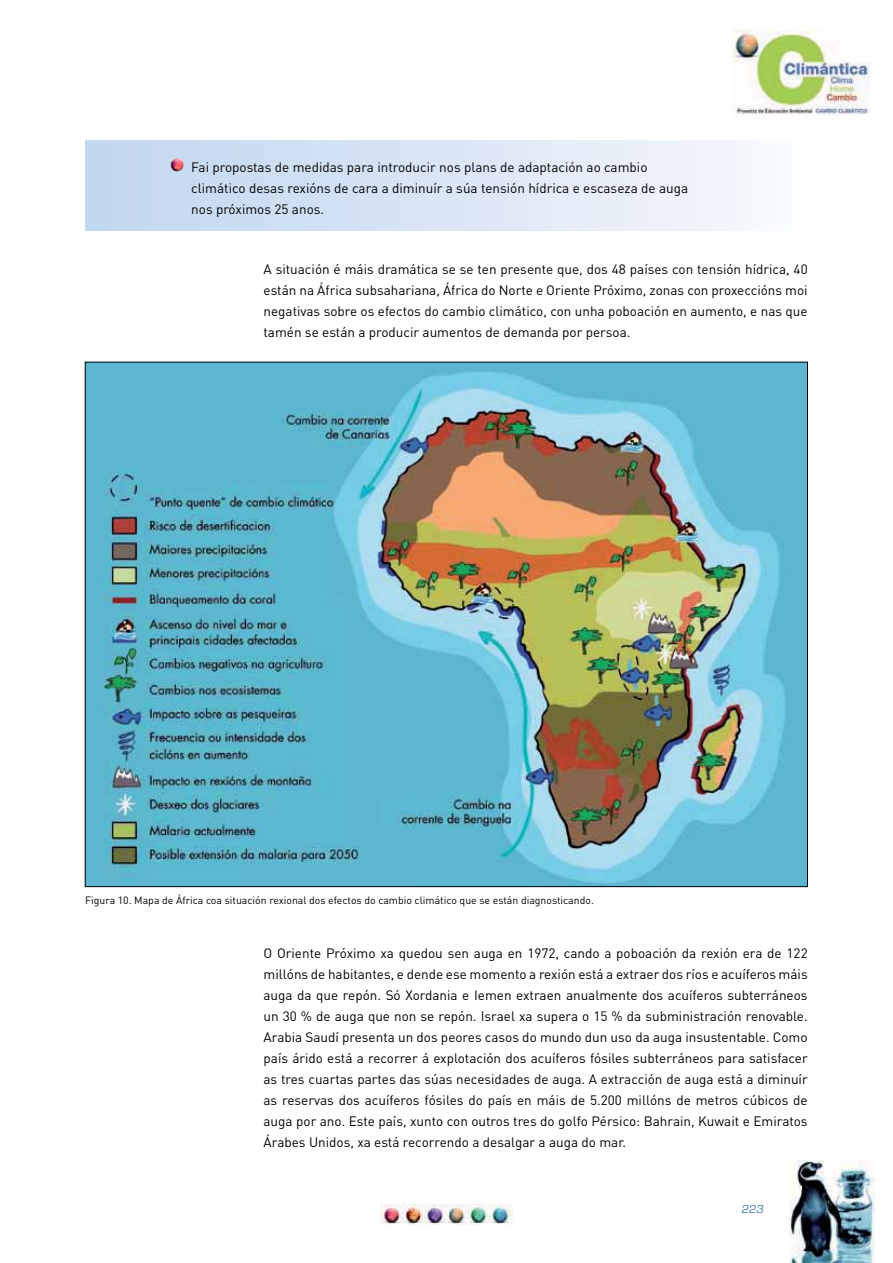
<style>
.page{position:relative;width:893px;height:1263px;background:#fff}
.page>*{position:absolute;margin:0;border:0;box-sizing:border-box;transform-origin:0 0}
.t1{font:13.5px/21px "DIN";color:#000;text-align:justify}
.t2{font:12px "Eurostile";color:#3e74ba}
.t3{font:10.5px "DIN";color:#000}
</style>
<div class="page">
<img style="left:380px;top:1204px;width:132px;height:20px">
<img style="left:732px;top:30px;width:138px;height:85px">
<img style="left:789px;top:1161px;width:85px;height:102px">
<div style="left:85px;top:141px;width:723px;height:90px;background:linear-gradient(to right,#c0d5ef,#f8f9fd)"></div>
<svg style="left:170px;top:158px;width:13px;height:13px"></svg>
<img style="left:87px;top:364px;width:719px;height:521px">
<p class="t1" style="left:191px;top:158px;width:498px;text-align:left">Fai propostas de medidas para introducir nos plans de adaptación ao cambio climático desas rexións de cara a diminuír a súa tensión hídrica e escaseza de auga nos próximos 25 anos.</p>
<p class="t1" style="left:263px;top:261px;width:546px">A situación é máis dramática se se ten presente que, dos 48 países con tensión hídrica, 40 están na África subsahariana, África do Norte e Oriente Próximo, zonas con proxeccións moi negativas sobre os efectos do cambio climático, con unha poboación en aumento, e nas que tamén se están a producir aumentos de demanda por persoa.</p>
<p class="t3" style="left:85px;top:896px;width:510px">Figura 10. Mapa de África coa situación rexional dos efectos do cambio climático que se están diagnosticando.</p>
<p class="t1" style="left:264px;top:944px;width:546px">O Oriente Próximo xa quedou sen auga en 1972, cando a poboación da rexión era de 122 millóns de habitantes, e dende ese momento a rexión está a extraer dos ríos e acuíferos máis auga da que repón. Só Xordania e Iemen extraen anualmente dos acuíferos subterráneos un 30 % de auga que non se repón. Israel xa supera o 15 % da subministración renovable.<br>Arabia Saudí presenta un dos peores casos do mundo dun uso da auga insustentable. Como país árido está a recorrer á explotación dos acuíferos fósiles subterráneos para satisfacer as tres cuartas partes das súas necesidades de auga. A extracción de auga está a diminuír as reservas dos acuíferos fósiles do país en máis de 5.200 millóns de metros cúbicos de auga por ano. Este país, xunto con outros tres do golfo Pérsico: Bahrain, Kuwait e Emiratos Árabes Unidos, xa está recorrendo a desalgar a auga do mar.</p>
<p class="t2" style="left:741px;top:1201px;width:25px">223</p>
</div>
